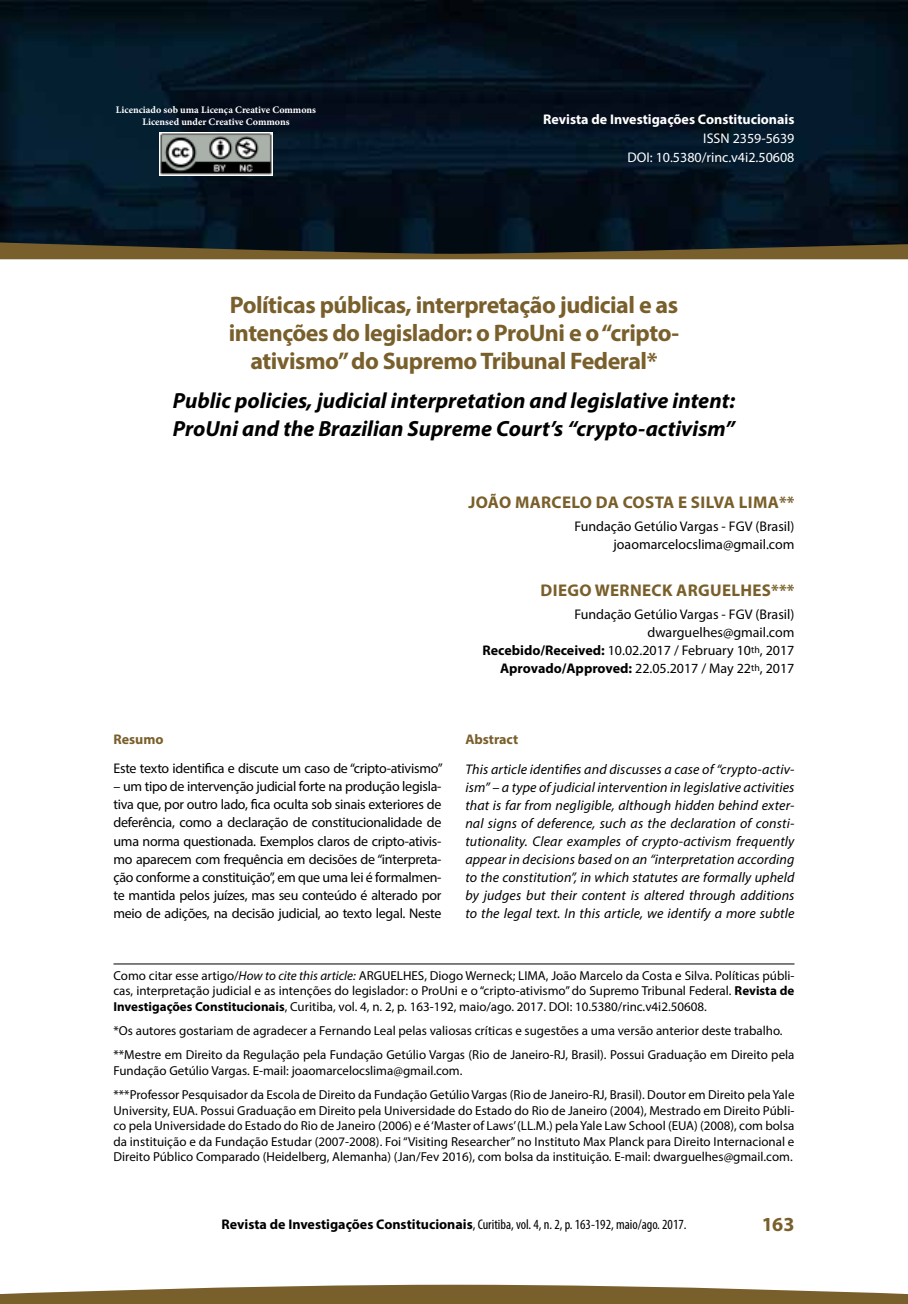
<style>
.page{position:relative;width:908px;height:1304px;background:#fff}
.page>*{position:absolute;margin:0;border:0;box-sizing:border-box;transform-origin:0 0}
.t1{font:700 24px/28px "Myriad Pro";letter-spacing:-.02em;color:#795f2b;text-align:center}
.t2{font:italic 700 22px/28px "Myriad Pro";color:#000}
.t3{font:700 20px "Myriad Pro";color:#795f2b}
.t4{font:700 17px "Myriad Pro";letter-spacing:.02em;color:#795f2b}
.t5{font:14px/18px "Myriad Pro";color:#000;text-align:right}
.t6{font:italic 14px/18px "Myriad Pro";letter-spacing:.01em;color:#000;text-align:justify}
.t7{font:condensed 14px "Myriad Pro";color:#000}
.t8{font:14px "Myriad Pro";letter-spacing:-.02em;color:#000}
.t9{font:14px/19px "Myriad Pro";color:#fff;text-align:right}
.t10{font:700 14px "Myriad Pro";color:#fff}
.t11{font:700 14px "Myriad Pro";color:#795f2b}
.t12{font:13px/15.6px "Myriad Pro";color:#000;text-align:justify}
.t13{font:700 10px/12px "Minion Pro";color:#fff;text-align:center}
.s1{font-weight:700}
.s2{font-style:italic}
.s3{font-weight:700;font-stretch:normal}
</style>
<div class="page">
<img style="left:0;top:0;width:907px;height:242px">
<svg style="left:0;top:1285px;width:907px;height:19px;background:#8f794e"></svg>
<svg style="left:0;top:242px;width:907px;height:17px;background:#473e24"></svg>
<img style="left:159px;top:132px;width:113px;height:44px">
<hr style="left:113px;top:964px;width:681px;height:1px;background:#000">
<p class="t13" style="left:116px;top:104px;width:202px">Licenciado sob uma Licença Creative Commons<br>Licensed under Creative Commons</p>
<p class="t10" style="left:543px;top:110px;width:253px">Revista de Investigações Constitucionais</p>
<p class="t9" style="left:627px;top:128px;width:168px">ISSN 2359-5639<br>DOI: 10.5380/rinc.v4i2.50608</p>
<h1 class="t1" style="left:229px;top:290px;width:451px">Políticas públicas, interpretação judicial e as intenções do legislador: o ProUni e o “cripto&shy;ativismo” do Supremo Tribunal Federal*</h1>
<h2 class="t2" style="left:173px;top:386px;width:563px">Public policies, judicial interpretation and legislative intent:<br>ProUni and the Brazilian Supreme Court’s “crypto-activism”</h2>
<p class="t11" style="left:113px;top:730px;width:52px">Resumo</p>
<p class="t8" style="left:113px;top:760px;width:330px">Este texto identifica e discute um caso de “cripto-ativismo”</p>
<p class="t5" style="left:113px;top:778px;width:329px;text-align:justify">– um tipo de intervenção judicial forte na produção legisla&shy;tiva que, por outro lado, fica oculta sob sinais exteriores de deferência, como a declaração de constitucionalidade de uma norma questionada. Exemplos claros de cripto-ativis&shy;mo aparecem com frequência em decisões de “interpreta&shy;ção conforme a constituição”, em que uma lei é formalmen&shy;te mantida pelos juízes, mas seu conteúdo é alterado por meio de adições, na decisão judicial, ao texto legal. Neste</p>
<h3 class="t4" style="left:468px;top:491px;width:327px">JOÃO MARCELO DA COSTA E SILVA LIMA**</h3>
<p class="t5" style="left:574px;top:517px;width:221px">Fundação Getúlio Vargas - FGV (Brasil) joaomarcelocslima@gmail.com</p>
<h3 class="t4" style="left:540px;top:579px;width:255px">DIEGO WERNECK ARGUELHES***</h3>
<p class="t5" style="left:482px;top:605px;width:313px">Fundação Getúlio Vargas - FGV (Brasil) dwarguelhes@gmail.com<br><span class="s1">Recebido/Received:</span> 10.02.2017 / February 10<sup>th</sup>, 2017<br><span class="s1">Aprovado/Approved:</span> 22.05.2017 / May 22<sup>th</sup>, 2017</p>
<p class="t11" style="left:465px;top:730px;width:54px">Abstract</p>
<p class="t6" style="left:465px;top:760px;width:330px">This article identifies and discusses a case of “crypto-activ&shy;ism” – a type of judicial intervention in legislative activities that is far from negligible, although hidden behind exter&shy;nal signs of deference, such as the declaration of consti&shy;tutionality. Clear examples of crypto-activism frequently appear in decisions based on an “interpretation according to the constitution”, in which statutes are formally upheld by judges but their content is altered through additions to the legal text. In this article, we identify a more subtle</p>
<p class="t12" style="left:113px;top:967px;width:682px">Como citar esse artigo/<span class="s2">How to cite this article:</span> ARGUELHES, Diogo Werneck; LIMA, João Marcelo da Costa e Silva. Políticas públi&shy;cas, interpretação judicial e as intenções do legislador: o ProUni e o “cripto-ativismo” do Supremo Tribunal Federal. <span class="s1">Revista de Investigações Constitucionais</span>, Curitiba, vol. 4, n. 2, p. 163-192, maio/ago. 2017. DOI: 10.5380/rinc.v4i2.50608.</p>
<p class="t12" style="left:113px;top:1018px;width:682px;line-height:24.2px">*Os autores gostariam de agradecer a Fernando Leal pelas valiosas críticas e sugestões a uma versão anterior deste trabalho. **Mestre em Direito da Regulação pela Fundação Getúlio Vargas (Rio de Janeiro-RJ, Brasil). Possui Graduação em Direito pela</p>
<p class="t12" style="left:113px;top:1058px;width:682px;line-height:24.2px">Fundação Getúlio Vargas. E-mail: joaomarcelocslima@gmail.com.<br>***Professor Pesquisador da Escola de Direito da Fundação Getúlio Vargas (Rio de Janeiro-RJ, Brasil). Doutor em Direito pela Yale</p>
<p class="t12" style="left:113px;top:1102px;width:682px">University, EUA. Possui Graduação em Direito pela Universidade do Estado do Rio de Janeiro (2004), Mestrado em Direito Públi&shy;co pela Universidade do Estado do Rio de Janeiro (2006) e é ‘Master of Laws’ (LL.M.) pela Yale Law School (EUA) (2008), com bolsa da instituição e da Fundação Estudar (2007-2008). Foi “Visiting Researcher” no Instituto Max Planck para Direito Internacional e Direito Público Comparado (Heidelberg, Alemanha) (Jan/Fev 2016), com bolsa da instituição. E-mail: dwarguelhes@gmail.com.</p>
<p class="t7" style="left:221px;top:1216px;width:466px"><span class="s3">Revista de Investigações Constitucionais</span>, Curitiba, vol. 4, n. 2, p. 163-192, maio/ago. 2017.</p>
<h3 class="t3" style="left:761px;top:1211px;width:34px">163</h3>
</div>
